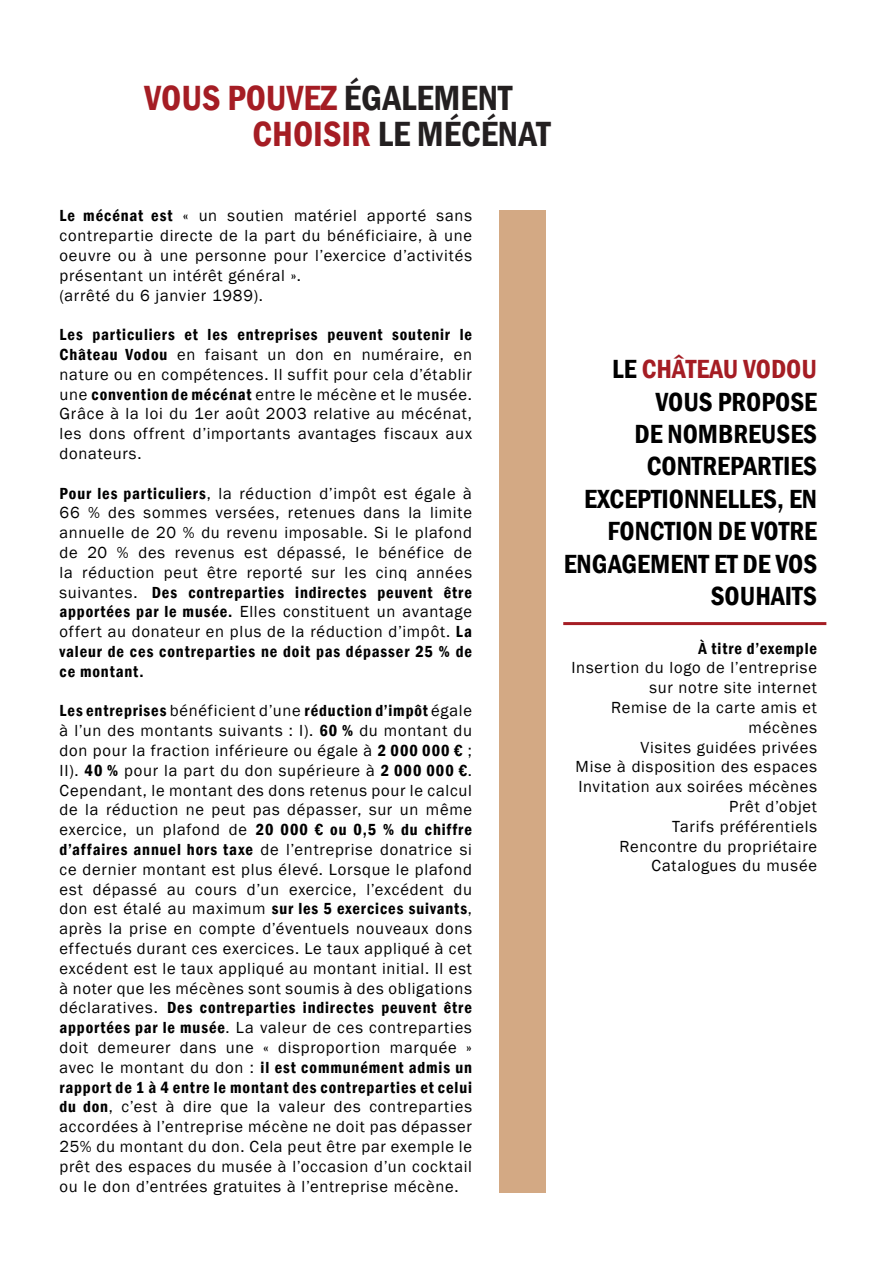
<style>
.page{position:relative;width:893px;height:1263px;background:#fff}
.page>*{position:absolute;margin:0;border:0;box-sizing:border-box;transform-origin:0 0}
.t1{font:600 condensed 36px "Franklin Gothic";color:#a51d24}
.t2{font:600 condensed 36px "Franklin Gothic";color:#231f20}
.t3{font:600 condensed 27px/32.4px "Franklin Gothic";color:#000;text-align:right}
.En-têtes_continus_Numéro_de_page{font:16.5px/19.8px "Franklin Gothic";letter-spacing:.045em;color:#000;text-align:justify}
.En-têtes_continus_Numéro_de_page-2{font:600 condensed 16.5px "Franklin Gothic";letter-spacing:.055em;color:#000}
.s1{color:#231f20}
.s2{color:#a51d24}
.s3{font-weight:600;font-stretch:condensed}
</style>
<div class="page">
<div style="left:499px;top:210px;width:46px;height:982px;background:#d3a984"></div>
<hr style="left:563px;top:622px;width:263px;height:3px;background:#a51d24">
<p class="t1" style="left:145px;top:74px;width:369px">VOUS POUVEZ <span class="s1">ÉGALEMENT</span></p>
<p class="t2" style="left:253px;top:110px;width:300px"><span class="s2">CHOISIR</span> LE MÉCÉNAT</p>
<p class="En-têtes_continus_Numéro_de_page" style="left:60px;top:206px;width:414px"><span class="s3">Le mécénat est</span> « un soutien matériel apporté sans contrepartie directe de la part du bénéficiaire, à une oeuvre ou à une personne pour l’exercice d’activités présentant un intérêt général ».</p>
<p class="En-têtes_continus_Numéro_de_page" style="left:60px;top:285px;width:205px">(arrêté du 6 janvier 1989).</p>
<p class="En-têtes_continus_Numéro_de_page" style="left:60px;top:325px;width:414px"><span class="s3">Les particuliers et les entreprises peuvent soutenir le Château Vodou</span> en faisant un don en numéraire, en nature ou en compétences. Il suffit pour cela d’établir une <span class="s3">convention de mécénat</span> entre le mécène et le musée.<br>Grâce à la loi du 1er août 2003 relative au mécénat, les dons offrent d’importants avantages fiscaux aux donateurs.</p>
<p class="En-têtes_continus_Numéro_de_page" style="left:60px;top:483px;width:414px"><span class="s3">Pour les particuliers</span>, la réduction d’impôt est égale à 66 % des sommes versées, retenues dans la limite annuelle de 20 % du revenu imposable. Si le plafond de 20 % des revenus est dépassé, le bénéfice de la réduction peut être reporté sur les cinq années suivantes. <span class="s3">Des contreparties indirectes peuvent être apportées par le musée.</span> Elles constituent un avantage offert au donateur en plus de la réduction d’impôt. <span class="s3">La valeur de ces contreparties ne doit pas dépasser 25 % de ce montant.</span></p>
<p class="En-têtes_continus_Numéro_de_page" style="left:60px;top:701px;width:414px"><span class="s3">Les entreprises</span> bénéficient d’une <span class="s3">réduction d’impôt</span> égale à l’un des montants suivants : I). <span class="s3">60 %</span> du montant du don pour la fraction inférieure ou égale à <span class="s3">2 000 000 €</span> ; II). <span class="s3">40 %</span> pour la part du don supérieure à <span class="s3">2 000 000 €</span>.<br>Cependant, le montant des dons retenus pour le calcul de la réduction ne peut pas dépasser, sur un même exercice, un plafond de <span class="s3">20 000 € ou 0,5 % du chiffre d’affaires annuel hors taxe</span> de l’entreprise donatrice si ce dernier montant est plus élevé. Lorsque le plafond est dépassé au cours d’un exercice, l’excédent du don est étalé au maximum <span class="s3">sur les 5 exercices suivants</span>, après la prise en compte d’éventuels nouveaux dons effectués durant ces exercices. Le taux appliqué à cet excédent est le taux appliqué au montant initial. Il est à noter que les mécènes sont soumis à des obligations déclaratives. <span class="s3">Des contreparties indirectes peuvent être apportées par le musée</span>. La valeur de ces contreparties doit demeurer dans une « disproportion marquée » avec le montant du don : <span class="s3">il est communément admis un rapport de 1 à 4 entre le montant des contreparties et celui du don</span>, c’est à dire que la valeur des contreparties accordées à l’entreprise mécène ne doit pas dépasser 25% du montant du don. Cela peut être par exemple le prêt des espaces du musée à l’occasion d’un cocktail ou le don d’entrées gratuites à l’entreprise mécène.</p>
<p class="t3" style="left:564px;top:353px;width:255px">LE <span class="s2">CHÂTEAU VODOU<br></span>VOUS PROPOSE<br>DE NOMBREUSES<br>CONTREPARTIES<br>EXCEPTIONNELLES, EN<br>FONCTION DE VOTRE<br>ENGAGEMENT ET DE VOS<br>SOUHAITS</p>
<p class="En-têtes_continus_Numéro_de_page-2" style="left:698px;top:637px;width:120px">À titre d’exemple</p>
<p class="En-têtes_continus_Numéro_de_page" style="left:571px;top:658px;width:247px;text-align:right">Insertion du logo de l’entreprise sur notre site internet</p>
<p class="En-têtes_continus_Numéro_de_page" style="left:611px;top:698px;width:207px;text-align:right">Remise de la carte amis et mécènes</p>
<p class="En-têtes_continus_Numéro_de_page" style="left:640px;top:738px;width:178px">Visites guidées privées</p>
<p class="En-têtes_continus_Numéro_de_page" style="left:576px;top:757px;width:243px">Mise à disposition des espaces</p>
<p class="En-têtes_continus_Numéro_de_page" style="left:578px;top:777px;width:240px">Invitation aux soirées mécènes</p>
<p class="En-têtes_continus_Numéro_de_page" style="left:729px;top:797px;width:89px">Prêt d’objet</p>
<p class="En-têtes_continus_Numéro_de_page" style="left:672px;top:817px;width:146px">Tarifs préférentiels</p>
<p class="En-têtes_continus_Numéro_de_page" style="left:620px;top:837px;width:199px">Rencontre du propriétaire</p>
<p class="En-têtes_continus_Numéro_de_page" style="left:651px;top:856px;width:167px">Catalogues du musée</p>
</div>
